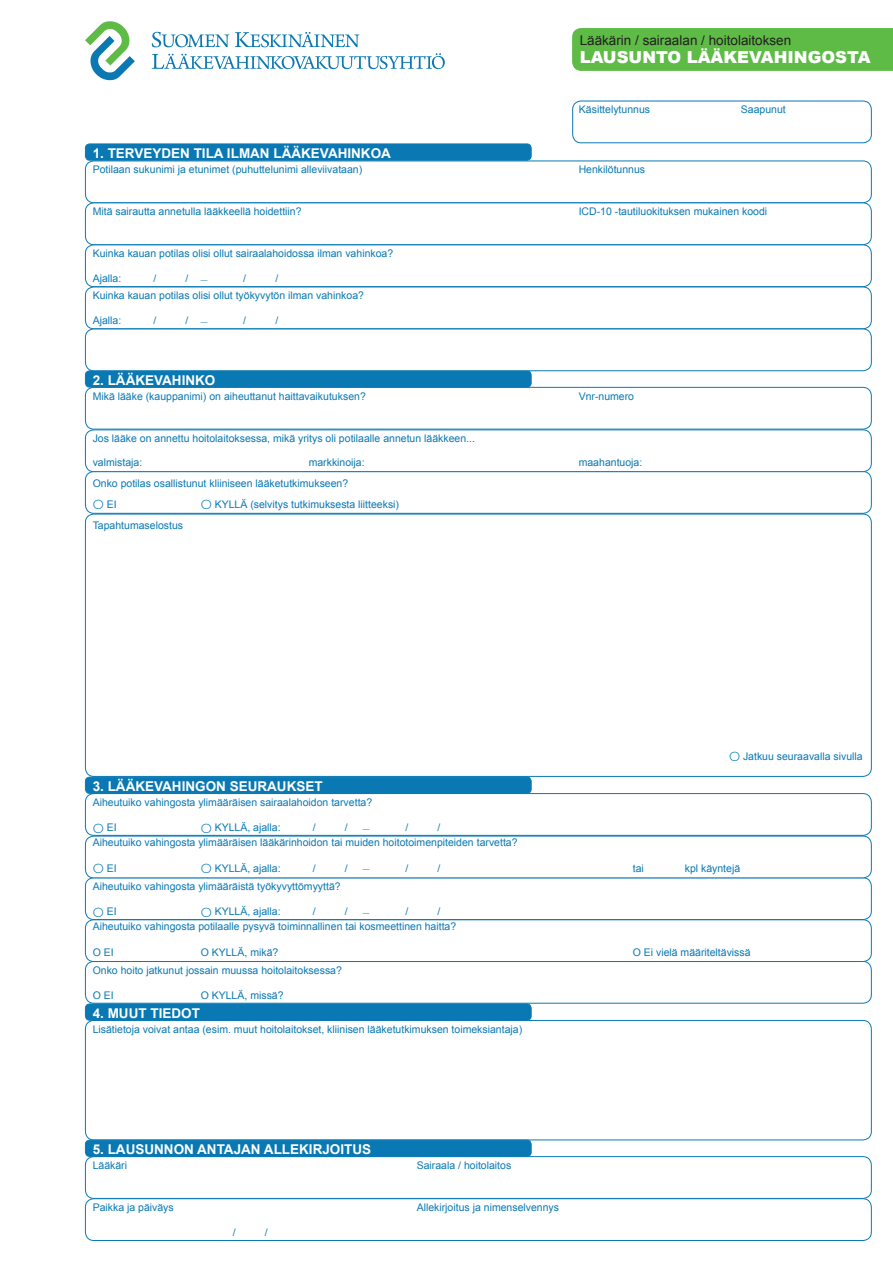
<style>
.page{position:relative;width:893px;height:1263px;background:#fff}
.page>*{position:absolute;margin:0;border:0;box-sizing:border-box;transform-origin:0 0}
.t1{font:900 16.5px "Arial";color:#fff}
.t2{font:700 13.5px "Arial";color:#fff}
.t3{font:13.5px "Arial";color:#231f20}
.t4{font:10.5px/15px "Arial";color:#0a79b3}
.s1{font-family:"Gill Sans";font-weight:300;font-size:13.5px}
</style>
<div class="page">
<div style="left:85px;top:1198px;width:787px;height:43px;border:1px solid #0a79b3;border-radius:9px"></div>
<div style="left:85px;top:961px;width:787px;height:42px;border:1px solid #0a79b3;border-radius:9px"></div>
<div style="left:85px;top:919px;width:787px;height:43px;border:1px solid #0a79b3;border-radius:9px"></div>
<div style="left:85px;top:471px;width:787px;height:43px;border:1px solid #0a79b3;border-radius:9px"></div>
<div style="left:572px;top:28px;width:321px;height:43px;background:#5dbb46"></div>
<div style="left:85px;top:161px;width:787px;height:42px;border:1px solid #0a79b3;border-radius:9px"></div>
<div style="left:85px;top:144px;width:446px;height:16px;background:#0a79b3;border-radius:4px"></div>
<div style="left:85px;top:144px;width:446px;height:17px;border:1px solid #0a79b3;border-radius:4px"></div>
<div style="left:572px;top:101px;width:300px;height:42px;border:1px solid #0a79b3;border-radius:9px"></div>
<div style="left:85px;top:387px;width:787px;height:42px;border:1px solid #0a79b3;border-radius:9px"></div>
<div style="left:85px;top:371px;width:446px;height:16px;background:#0a79b3;border-radius:4px"></div>
<div style="left:85px;top:370px;width:446px;height:17px;border:1px solid #0a79b3;border-radius:4px"></div>
<div style="left:85px;top:429px;width:787px;height:43px;border:1px solid #0a79b3;border-radius:9px"></div>
<div style="left:85px;top:202px;width:787px;height:43px;border:1px solid #0a79b3;border-radius:9px"></div>
<div style="left:85px;top:244px;width:787px;height:43px;border:1px solid #0a79b3;border-radius:9px"></div>
<div style="left:85px;top:287px;width:787px;height:42px;border:1px solid #0a79b3;border-radius:9px"></div>
<div style="left:85px;top:329px;width:787px;height:42px;border:1px solid #0a79b3;border-radius:9px"></div>
<div style="left:85px;top:877px;width:787px;height:43px;border:1px solid #0a79b3;border-radius:9px"></div>
<div style="left:85px;top:793px;width:787px;height:43px;border:1px solid #0a79b3;border-radius:9px"></div>
<div style="left:85px;top:777px;width:446px;height:16px;background:#0a79b3;border-radius:4px"></div>
<div style="left:85px;top:777px;width:446px;height:17px;border:1px solid #0a79b3;border-radius:4px"></div>
<div style="left:85px;top:836px;width:787px;height:42px;border:1px solid #0a79b3;border-radius:9px"></div>
<div style="left:85px;top:1020px;width:787px;height:120px;border:1px solid #0a79b3;border-radius:9px"></div>
<div style="left:85px;top:1004px;width:446px;height:16px;background:#0a79b3;border-radius:4px"></div>
<div style="left:85px;top:1003px;width:446px;height:17px;border:1px solid #0a79b3;border-radius:4px"></div>
<div style="left:85px;top:1156px;width:787px;height:43px;border:1px solid #0a79b3;border-radius:9px"></div>
<div style="left:85px;top:1140px;width:446px;height:16px;background:#0a79b3;border-radius:4px"></div>
<div style="left:85px;top:1140px;width:446px;height:17px;border:1px solid #0a79b3;border-radius:4px"></div>
<svg style="left:152px;top:53px;width:293px;height:16px"></svg>
<svg style="left:152px;top:32px;width:207px;height:15px"></svg>
<svg style="left:85px;top:21px;width:50px;height:60px"></svg>
<p class="t3" style="left:580px;top:33px;width:213px">Lääkärin / sairaalan / hoitolaitoksen</p>
<h1 class="t1" style="left:580px;top:45px;width:293px">LAUSUNTO LÄÄKEVAHINGOSTA</h1>
<p class="t4" style="left:579px;top:102px;width:73px">Käsittelytunnus</p>
<p class="t4" style="left:741px;top:102px;width:46px">Saapunut</p>
<p class="t2" style="left:93px;top:145px;width:300px">1. TERVEYDEN TILA ILMAN LÄÄKEVAHINKOA</p>
<p class="t4" style="left:93px;top:161px;width:271px">Potilaan sukunimi ja etunimet (puhuttelunimi alleviivataan)</p>
<p class="t4" style="left:579px;top:161px;width:68px">Henkilötunnus</p>
<p class="t4" style="left:93px;top:203px;width:210px">Mitä sairautta annetulla lääkkeellä hoidettiin?</p>
<p class="t4" style="left:579px;top:203px;width:190px">ICD-10 -tautiluokituksen mukainen koodi</p>
<p class="t4" style="left:93px;top:245px;width:302px">Kuinka kauan potilas olisi ollut sairaalahoidossa ilman vahinkoa?</p>
<p class="t4" style="left:93px;top:271px;width:30px">Ajalla:</p>
<p class="t4" style="left:153px;top:271px;width:4px">/</p>
<p class="t4" style="left:186px;top:271px;width:23px">/ <span class="s1">–</span></p>
<p class="t4" style="left:243px;top:271px;width:4px">/</p>
<p class="t4" style="left:93px;top:270px;width:273px;line-height:16.5px;text-indent:183px">/<br>Kuinka kauan potilas olisi ollut työkyvytön ilman vahinkoa?</p>
<p class="t4" style="left:93px;top:313px;width:30px">Ajalla:</p>
<p class="t4" style="left:153px;top:313px;width:4px">/</p>
<p class="t4" style="left:186px;top:313px;width:23px">/ <span class="s1">–</span></p>
<p class="t4" style="left:243px;top:313px;width:4px">/</p>
<p class="t4" style="left:275px;top:313px;width:4px">/</p>
<p class="t2" style="left:93px;top:372px;width:124px">2. LÄÄKEVAHINKO</p>
<p class="t4" style="left:93px;top:388px;width:275px">Mikä lääke (kauppanimi) on aiheuttanut haittavaikutuksen?</p>
<p class="t4" style="left:579px;top:388px;width:57px">Vnr-numero</p>
<p class="t4" style="left:93px;top:430px;width:384px">Jos lääke on annettu hoitolaitoksessa, mikä yritys oli potilaalle annetun lääkkeen...</p>
<p class="t4" style="left:93px;top:454px;width:51px">valmistaja:</p>
<p class="t4" style="left:309px;top:454px;width:58px">markkinoija:</p>
<p class="t4" style="left:579px;top:454px;width:65px">maahantuoja:</p>
<p class="t4" style="left:93px;top:472px;width:257px;line-height:21px">Onko potilas osallistunut kliiniseen lääketutkimukseen?<br><span class="s1">O</span> EI</p>
<p class="t4" style="left:201px;top:496px;width:200px"><span class="s1">O</span> KYLLÄ (selvitys tutkimuksesta liitteeksi)</p>
<p class="t4" style="left:93px;top:517px;width:92px">Tapahtumaselostus</p>
<p class="t4" style="left:729px;top:748px;width:135px"><span class="s1">O</span> Jatkuu seuraavalla sivulla</p>
<p class="t2" style="left:93px;top:778px;width:232px">3. LÄÄKEVAHINGON SEURAUKSET</p>
<p class="t4" style="left:93px;top:795px;width:281px">Aiheutuiko vahingosta ylimääräisen sairaalahoidon tarvetta?</p>
<p class="t4" style="left:93px;top:820px;width:25px"><span class="s1">O</span> EI</p>
<p class="t4" style="left:201px;top:820px;width:81px"><span class="s1">O</span> KYLLÄ, ajalla:</p>
<p class="t4" style="left:313px;top:820px;width:4px">/</p>
<p class="t4" style="left:345px;top:820px;width:26px">/ <span class="s1">–</span></p>
<p class="t4" style="left:405px;top:820px;width:4px">/</p>
<p class="t4" style="left:93px;top:820px;width:426px;text-indent:345px">/<br>Aiheutuiko vahingosta ylimääräisen lääkärinhoidon tai muiden hoitotoimenpiteiden tarvetta?</p>
<p class="t4" style="left:93px;top:861px;width:25px"><span class="s1">O</span> EI</p>
<p class="t4" style="left:201px;top:861px;width:81px"><span class="s1">O</span> KYLLÄ, ajalla:</p>
<p class="t4" style="left:313px;top:861px;width:4px">/</p>
<p class="t4" style="left:345px;top:861px;width:26px">/ <span class="s1">–</span></p>
<p class="t4" style="left:405px;top:861px;width:4px">/</p>
<p class="t4" style="left:437px;top:861px;width:4px">/</p>
<p class="t4" style="left:633px;top:861px;width:13px">tai</p>
<p class="t4" style="left:685px;top:861px;width:57px">kpl käyntejä</p>
<p class="t4" style="left:93px;top:879px;width:250px">Aiheutuiko vahingosta ylimääräistä työkyvyttömyyttä?</p>
<p class="t4" style="left:93px;top:904px;width:25px"><span class="s1">O</span> EI</p>
<p class="t4" style="left:201px;top:904px;width:81px"><span class="s1">O</span> KYLLÄ, ajalla:</p>
<p class="t4" style="left:313px;top:904px;width:4px">/</p>
<p class="t4" style="left:345px;top:904px;width:26px">/ <span class="s1">–</span></p>
<p class="t4" style="left:405px;top:904px;width:4px">/</p>
<p class="t4" style="left:93px;top:904px;width:365px;text-indent:345px">/<br>Aiheutuiko vahingosta potilaalle pysyvä toiminnallinen tai kosmeettinen haitta?</p>
<p class="t4" style="left:93px;top:945px;width:23px">O EI</p>
<p class="t4" style="left:201px;top:945px;width:79px">O KYLLÄ, mikä?</p>
<p class="t4" style="left:633px;top:945px;width:119px">O Ei vielä määriteltävissä</p>
<p class="t4" style="left:93px;top:963px;width:251px">Onko hoito jatkunut jossain muussa hoitolaitoksessa?</p>
<p class="t4" style="left:93px;top:988px;width:23px">O EI</p>
<p class="t4" style="left:201px;top:988px;width:84px">O KYLLÄ, missä?</p>
<p class="t2" style="left:93px;top:1005px;width:109px">4. MUUT TIEDOT</p>
<p class="t4" style="left:93px;top:1021px;width:431px">Lisätietoja voivat antaa (esim. muut hoitolaitokset, kliinisen lääketutkimuksen toimeksiantaja)</p>
<p class="t2" style="left:93px;top:1141px;width:280px">5. LAUSUNNON ANTAJAN ALLEKIRJOITUS</p>
<p class="t4" style="left:93px;top:1158px;width:36px">Lääkäri</p>
<p class="t4" style="left:417px;top:1158px;width:96px">Sairaala / hoitolaitos</p>
<p class="t4" style="left:93px;top:1200px;width:83px">Paikka ja päiväys</p>
<p class="t4" style="left:417px;top:1200px;width:144px">Allekirjoitus ja nimenselvennys</p>
<p class="t4" style="left:233px;top:1225px;width:4px">/</p>
<p class="t4" style="left:265px;top:1225px;width:4px">/</p>
</div>
